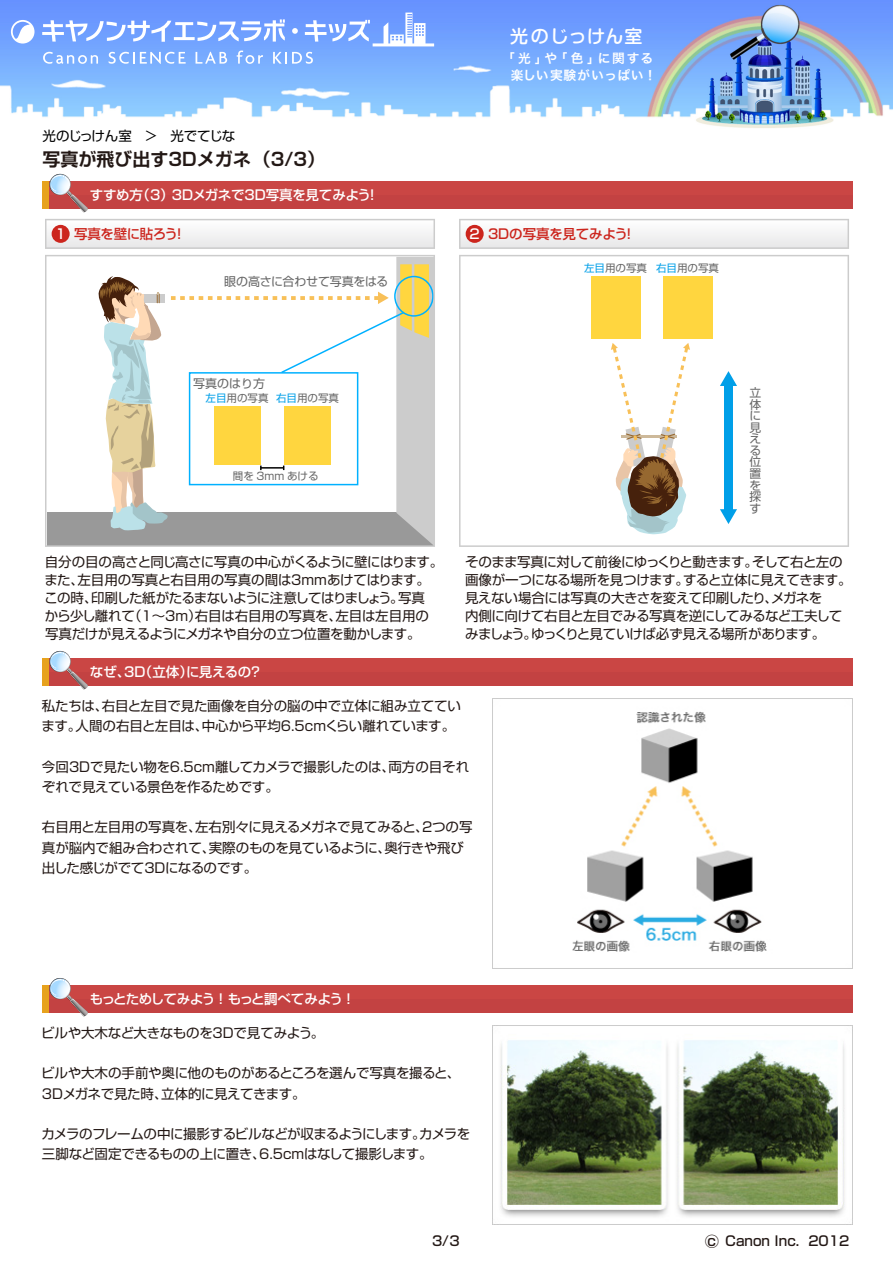
<style>
.page{position:relative;width:893px;height:1263px;background:#fff}
.page>*{position:absolute;margin:0;border:0;box-sizing:border-box;transform-origin:0 0}
.t1{font:700 18px "Shin Go Pr 6 De";color:#231815}
.t2{font:500 18px "Shin M Go Pro";letter-spacing:.04em;color:#fff}
.t3{font:13.5px/18px "Shin Go Pro";letter-spacing:-.025em;color:#231815}
.t4{font:500 13.5px "Shin Go Pro";letter-spacing:-.025em;color:#fff}
.t5{font:500 13.5px "Shin Go Pro";letter-spacing:-.025em;color:#cc251d}
.t6{font:500 13.5px "Shin Go Pro";letter-spacing:-.065em;color:#fff}
.t7{font:500 13.5px "Shin Go Pro";color:#231815}
.t8{font:13.5px "Shin Go Pro";letter-spacing:-.05em;color:#000}
.t9{font:12.75px/17.4px "Hira Kaku Pro W6";letter-spacing:.06em;color:#fff;text-align:right}
.t10{font:12px "Shin Go Pro";letter-spacing:-.01em;color:#666}
.t11{font:11.85px "Shin Go Pro";color:#666}
.t12{font:10.5px "Shin Go Pro";color:#666}
.s1{color:#fff}
.s2{color:#009fe8}
.s3{font-size:15px}
</style>
<div class="page">
<img style="left:0;top:0;width:893px;height:128px">
<svg style="left:42px;top:19px;width:243px;height:23px"></svg>
<svg style="left:292px;top:28px;width:6px;height:6px"></svg>
<svg style="left:305px;top:20px;width:65px;height:22px"></svg>
<svg style="left:11px;top:20px;width:24px;height:24px"></svg>
<svg style="left:43px;top:52px;width:55px;height:12px"></svg>
<svg style="left:109px;top:52px;width:77px;height:12px"></svg>
<svg style="left:196px;top:52px;width:31px;height:12px"></svg>
<svg style="left:237px;top:51px;width:26px;height:13px"></svg>
<svg style="left:273px;top:52px;width:40px;height:12px"></svg>
<svg style="left:384px;top:13px;width:41px;height:30px"></svg>
<hr style="left:373px;top:43px;width:61px;height:3px;background:#fff">
<div style="left:42px;top:181px;width:810px;height:27px;background:#c34242"></div>
<div style="left:42px;top:181px;width:810px;height:14px;background:#ca4644"></div>
<div style="left:42px;top:181px;width:6px;height:27px;background:#e7a21d"></div>
<svg style="left:50px;top:174px;width:38px;height:38px"></svg>
<svg style="left:45px;top:219px;width:390px;height:30px"></svg>
<div style="left:52px;top:225px;width:18px;height:18px;background:#cc251d;border-radius:50%"></div>
<svg style="left:459px;top:219px;width:390px;height:30px"></svg>
<div style="left:466px;top:225px;width:18px;height:18px;background:#cc251d;border-radius:50%"></div>
<svg style="left:45px;top:255px;width:390px;height:292px"></svg>
<svg style="left:459px;top:255px;width:390px;height:292px"></svg>
<div style="left:42px;top:658px;width:810px;height:27px;background:#c34242"></div>
<div style="left:42px;top:658px;width:810px;height:14px;background:#ca4644"></div>
<div style="left:42px;top:658px;width:6px;height:27px;background:#e7a21d"></div>
<svg style="left:50px;top:651px;width:38px;height:38px"></svg>
<img style="left:492px;top:699px;width:360px;height:270px">
<div style="left:42px;top:985px;width:810px;height:27px;background:#c34242"></div>
<div style="left:42px;top:985px;width:810px;height:14px;background:#ca4644"></div>
<div style="left:42px;top:985px;width:6px;height:27px;background:#e7a21d"></div>
<svg style="left:50px;top:978px;width:38px;height:38px"></svg>
<img style="left:492px;top:1026px;width:360px;height:199px">
<p class="t8" style="left:43px;top:125px;width:194px">光のじっけん室　＞　光でてじな</p>
<h1 class="t1" style="left:43px;top:145px;width:284px">写真が飛び出す3Dメガネ（3/3）</h1>
<p class="t4" style="left:90px;top:184px;width:290px">すすめ方（3）3Dメガネで3D写真を見てみよう！</p>
<p class="t5" style="left:56px;top:223px;width:132px"><span class="s1">1</span> 写真を壁に貼ろう！</p>
<p class="t10" style="left:224px;top:271px;width:166px">眼の高さに合わせて写真をはる</p>
<h1 class="t2" style="left:510px;top:21px;width:134px">光のじっけん室</h1>
<p class="t9" style="left:502px;top:49px;width:156px">「光」や「色」に関する楽しい実験がいっぱい！</p>
<p class="t5" style="left:470px;top:223px;width:168px"><span class="s1">2</span> 3Dの写真を見てみよう！</p>
<p class="t12" style="left:584px;top:259px;width:137px"><span class="s2">左目</span>用の写真 <span class="s2">右目</span>用の写真</p>
<p class="t10" style="left:193px;top:373px;width:73px">写真のはり方</p>
<p class="t12" style="left:206px;top:390px;width:64px"><span class="s2">左目</span>用の写真</p>
<p class="t12" style="left:276px;top:390px;width:64px"><span class="s2">右目</span>用の写真</p>
<p class="t12" style="left:233px;top:467px;width:87px">間を 3mm あける</p>
<p class="t11" style="left:749px;top:383px;width:13px">立</p>
<p class="t11" style="left:749px;top:394px;width:13px">体</p>
<p class="t11" style="left:749px;top:406px;width:13px">に</p>
<p class="t11" style="left:749px;top:417px;width:13px">見</p>
<p class="t11" style="left:749px;top:429px;width:13px">え</p>
<p class="t11" style="left:749px;top:440px;width:13px">る</p>
<p class="t11" style="left:749px;top:452px;width:13px">位</p>
<p class="t11" style="left:749px;top:464px;width:13px">置</p>
<p class="t11" style="left:749px;top:475px;width:13px">を</p>
<p class="t11" style="left:749px;top:487px;width:13px">探</p>
<p class="t11" style="left:749px;top:499px;width:13px">す</p>
<p class="t3" style="left:44px;top:552px;width:401px">自分の目の高さと同じ高さに写真の中心がくるように壁にはります。また、左目用の写真と右目用の写真の間は3mmあけてはります。この時、印刷した紙がたるまないように注意してはりましょう。写真<br>から少し離れて（1～3m）右目は右目用の写真を、左目は左目用の写真だけが見えるようにメガネや自分の立つ位置を動かします。</p>
<p class="t3" style="left:465px;top:552px;width:388px">そのまま写真に対して前後にゆっくりと動きます。そして右と左の画像が一つになる場所を見つけます。すると立体に見えてきます。見えない場合には写真の大きさを変えて印刷したり、メガネを<br>内側に向けて右目と左目でみる写真を逆にしてみるなど工夫してみましょう。ゆっくりと見ていけば必ず見える場所があります。</p>
<p class="t4" style="left:90px;top:661px;width:174px">なぜ、3D（立体）に見えるの？</p>
<p class="t3" style="left:42px;top:694px;width:421px;line-height:20.2px">私たちは、右目と左目で見た画像を自分の脳の中で立体に組み立てています。人間の右目と左目は、中心から平均6.5cmくらい離れています。</p>
<p class="t3" style="left:42px;top:755px;width:429px;line-height:20.2px">今回3Dで見たい物を6.5cm離してカメラで撮影したのは、両方の目それぞれで見えている景色を作るためです。</p>
<p class="t3" style="left:42px;top:815px;width:432px;line-height:20.2px">右目用と左目用の写真を、左右別々に見えるメガネで見てみると、2つの写真が脳内で組み合わされて、実際のものを見ているように、奥行きや飛び出した感じがでて3Dになるのです。</p>
<p class="t6" style="left:90px;top:988px;width:267px">もっとためしてみよう ！ もっと調べてみよう ！</p>
<p class="t3" style="left:41px;top:1022px;width:285px">ビルや大木など大きなものを3Dで見てみよう。</p>
<p class="t3" style="left:41px;top:1061px;width:421px;line-height:20.2px">ビルや大木の手前や奥に他のものがあるところを選んで写真を撮ると、<br>3Dメガネで見た時、立体的に見えてきます。</p>
<p class="t3" style="left:41px;top:1122px;width:430px;line-height:20.2px">カメラのフレームの中に撮影するビルなどが収まるようにします。カメラを三脚など固定できるものの上に置き、6.5cmはなして撮影します。</p>
<p class="t7" style="left:432px;top:1230px;width:29px">3/3</p>
<p class="t7" style="left:704px;top:1230px;width:146px"><span class="s3">○</span>c Canon Inc. 2012</p>
</div>
